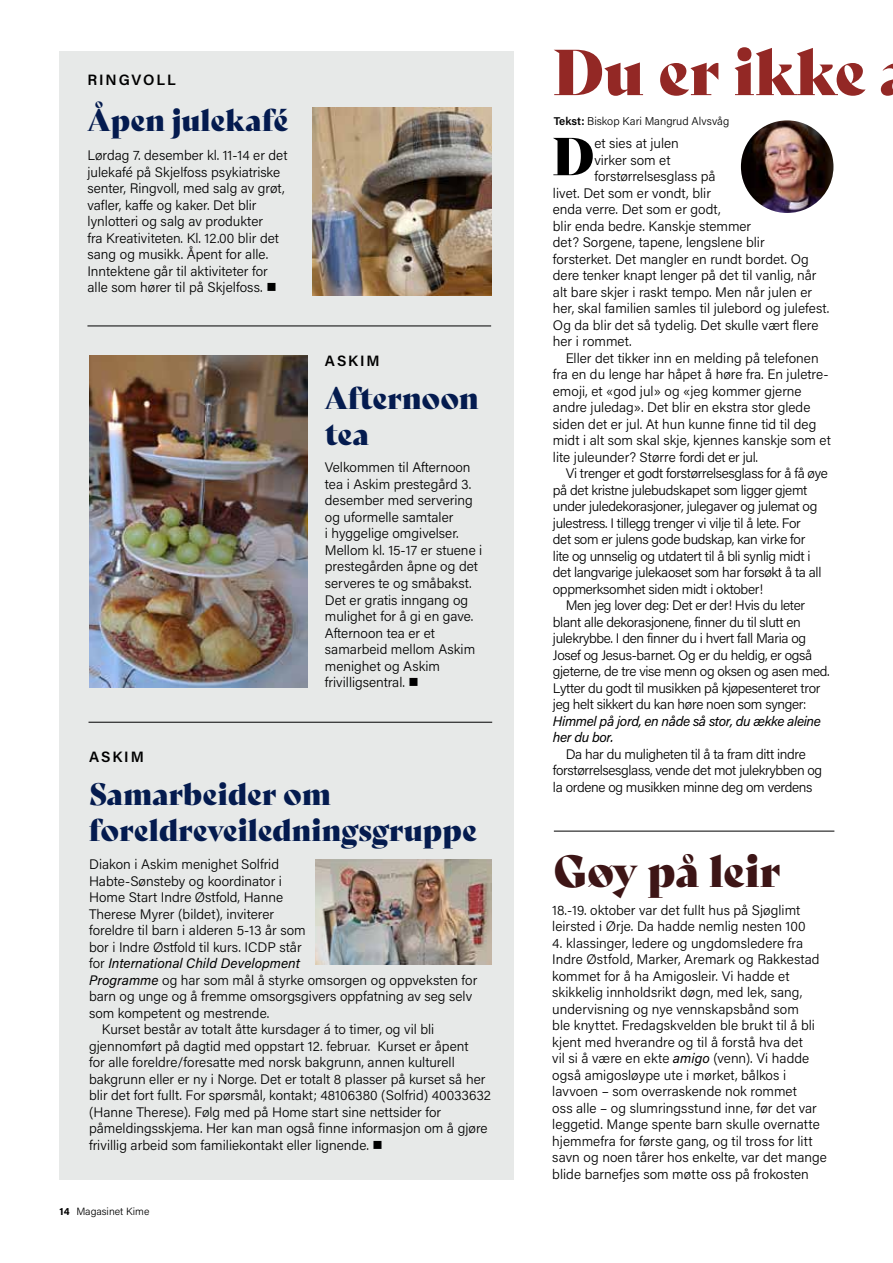
<style>
.page{position:relative;width:893px;height:1263px;background:#fff}
.page>*{position:absolute;margin:0;border:0;box-sizing:border-box;transform-origin:0 0}
.t1{font:63px "Bely Display";color:#932825}
.t2{font:51.9px "Bely Display";color:#000}
.t3{font:43.5px "Bely Display";letter-spacing:-.005em;color:#3d1516}
.t4{font:30px/36px "Bely Display";color:#041b4f}
.t5{font:600 15px "Acumin Pro";letter-spacing:.13em;color:#000}
.t6{font:300 13.8px/16.5px "Acumin Pro";color:#000}
.t7{font:300 13.8px/16.5px "Acumin Pro";letter-spacing:-.025em;color:#000}
.t8{font:italic 13.8px/16.5px "Acumin Pro";letter-spacing:-.025em;color:#000}
.t9{font:italic 13.8px "Acumin Pro";color:#000}
.t10{font:300 11.25px "Acumin Pro";color:#000}
.t11{font:300 10.5px "Acumin Pro";color:#000}
.s1{font-weight:300;font-style:normal}
.s2{font-weight:400;font-style:italic}
.s3{font-weight:700}
.s4{font-weight:600}
</style>
<div class="page">
<div style="left:60px;top:51px;width:454px;height:1129px;background:#e7e9e8"></div>
<img style="left:312px;top:108px;width:179px;height:188px">
<img style="left:89px;top:355px;width:218px;height:332px">
<hr style="left:554px;top:831px;width:280px;height:1px;background:#000">
<hr style="left:87px;top:326px;width:404px;height:1px;background:#000">
<hr style="left:89px;top:722px;width:403px;height:1px;background:#000">
<img style="left:315px;top:859px;width:176px;height:106px">
<img style="left:741px;top:120px;width:92px;height:93px">
<p class="t5" style="left:87px;top:70px;width:90px">RINGVOLL</p>
<h3 class="t4" style="left:87px;top:100px;width:203px">Åpen julekafé</h3>
<p class="t6" style="left:87px;top:146px;width:202px">Lørdag 7. desember kl. 11-14 er det julekafé på Skjelfoss psykiatriske senter, Ringvoll, med salg av grøt, vafler, kaffe og kaker. Det blir lynlotteri og salg av produkter<br>fra Kreativiteten. Kl. 12.00 blir det sang og musikk. Åpent for alle.<br>Inntektene går til aktiviteter for alle som hører til på Skjelfoss. ■</p>
<p class="t5" style="left:89px;top:746px;width:56px">ASKIM</p>
<p class="t5" style="left:325px;top:350px;width:56px">ASKIM</p>
<h3 class="t4" style="left:325px;top:377px;width:156px">Afternoon tea</h3>
<p class="t6" style="left:325px;top:459px;width:159px">Velkommen til Afternoon tea i Askim prestegård 3. desember med servering og uformelle samtaler<br>i hyggelige omgivelser.<br>Mellom kl. 15-17 er stuene i prestegården åpne og det serveres te og småbakst.<br>Det er gratis inngang og mulighet for å gi en gave.<br>Afternoon tea er et samarbeid mellom Askim menighet og Askim frivilligsentral. ■</p>
<h3 class="t4" style="left:89px;top:773px;width:390px">Samarbeider om foreldreveiledningsgruppe</h3>
<p class="t6" style="left:89px;top:855px;width:191px">Diakon i Askim menighet Solfrid</p>
<p class="t6" style="left:89px;top:872px;width:194px">Habte-Sønsteby og koordinator i</p>
<p class="t6" style="left:89px;top:888px;width:196px">Home Start Indre Østfold, Hanne</p>
<p class="t6" style="left:89px;top:905px;width:187px">Therese Myrer (bildet), inviterer</p>
<p class="t6" style="left:89px;top:921px;width:218px">foreldre til barn i alderen 5-13 år som</p>
<p class="t6" style="left:89px;top:938px;width:214px">bor i Indre Østfold til kurs. ICDP står</p>
<p class="t9" style="left:89px;top:954px;width:212px"><span class="s1">for</span> International Child Development</p>
<p class="t6" style="left:89px;top:971px;width:390px"><span class="s2">Programme</span> og har som mål å styrke omsorgen og oppveksten for</p>
<p class="t6" style="left:89px;top:987px;width:385px">barn og unge og å fremme omsorgsgivers oppfatning av seg selv</p>
<p class="t6" style="left:89px;top:1004px;width:182px">som kompetent og mestrende.</p>
<p class="t6" style="left:102px;top:1020px;width:334px">Kurset består av totalt åtte kursdager á to timer, og vil bli</p>
<p class="t6" style="left:89px;top:1037px;width:381px">gjennomført på dagtid med oppstart 12. februar. Kurset er åpent</p>
<p class="t6" style="left:89px;top:1053px;width:367px">for alle foreldre/foresatte med norsk bakgrunn, annen kulturell</p>
<p class="t6" style="left:89px;top:1070px;width:398px">bakgrunn eller er ny i Norge. Det er totalt 8 plasser på kurset så her</p>
<p class="t6" style="left:89px;top:1087px;width:403px">blir det fort fullt. For spørsmål, kontakt; 48106380 (Solfrid) 40033632</p>
<p class="t6" style="left:89px;top:1103px;width:354px">(Hanne Therese). Følg med på Home start sine nettsider for</p>
<p class="t6" style="left:89px;top:1120px;width:400px">påmeldingsskjema. Her kan man også finne informasjon om å gjøre</p>
<p class="t6" style="left:89px;top:1136px;width:295px">frivillig arbeid som familiekontakt eller lignende. ■</p>
<p class="t11" style="left:60px;top:1204px;width:91px"><span class="s3">14</span> Magasinet Kime</p>
<h1 class="t1" style="left:552px;top:22px;width:315px">Du er ikke</h1>
<p class="t10" style="left:554px;top:114px;width:177px"><span class="s4">Tekst:</span> Biskop Kari Mangrud Alvsvåg</p>
<h2 class="t2" style="left:552px;top:115px;width:44px">D</h2>
<p class="t6" style="left:594px;top:135px;width:86px">et sies at julen</p>
<p class="t6" style="left:594px;top:151px;width:78px">virker som et</p>
<p class="t6" style="left:594px;top:168px;width:123px">forstørrelsesglass på</p>
<p class="t6" style="left:553px;top:184px;width:160px">livet. Det som er vondt, blir</p>
<p class="t6" style="left:553px;top:201px;width:169px">enda verre. Det som er godt,</p>
<p class="t6" style="left:553px;top:217px;width:200px">blir enda bedre. Kanskje stemmer</p>
<p class="t6" style="left:553px;top:234px;width:213px">det? Sorgene, tapene, lengslene blir</p>
<p class="t6" style="left:553px;top:250px;width:257px">forsterket. Det mangler en rundt bordet. Og</p>
<p class="t6" style="left:553px;top:267px;width:265px">dere tenker knapt lenger på det til vanlig, når</p>
<p class="t6" style="left:553px;top:283px;width:261px">alt bare skjer i raskt tempo. Men når julen er</p>
<p class="t6" style="left:553px;top:300px;width:278px">her, skal familien samles til julebord og julefest.</p>
<p class="t6" style="left:553px;top:316px;width:267px">Og da blir det så tydelig. Det skulle vært flere</p>
<p class="t6" style="left:553px;top:333px;width:80px">her i rommet.</p>
<p class="t6" style="left:566px;top:349px;width:255px">Eller det tikker inn en melding på telefonen</p>
<p class="t6" style="left:553px;top:366px;width:277px">fra en du lenge har håpet å høre fra. En juletre-</p>
<p class="t6" style="left:553px;top:382px;width:250px">emoji, et «god jul» og «jeg kommer gjerne</p>
<p class="t6" style="left:553px;top:399px;width:259px">andre juledag». Det blir en ekstra stor glede</p>
<p class="t6" style="left:553px;top:415px;width:265px">siden det er jul. At hun kunne finne tid til deg</p>
<p class="t6" style="left:553px;top:432px;width:279px">midt i alt som skal skje, kjennes kanskje som et</p>
<p class="t6" style="left:553px;top:448px;width:207px">lite juleunder? Større fordi det er jul.</p>
<p class="t7" style="left:566px;top:465px;width:264px">Vi trenger et godt forstørrelsesglass for å få øye</p>
<p class="t7" style="left:553px;top:481px;width:256px">på det kristne julebudskapet som ligger gjemt</p>
<p class="t7" style="left:553px;top:498px;width:266px">under juledekorasjoner, julegaver og julemat og</p>
<p class="t7" style="left:553px;top:514px;width:249px">julestress. I tillegg trenger vi vilje til å lete. For</p>
<p class="t7" style="left:553px;top:531px;width:254px">det som er julens gode budskap, kan virke for</p>
<p class="t7" style="left:553px;top:547px;width:259px">lite og unnselig og utdatert til å bli synlig midt i</p>
<p class="t7" style="left:553px;top:564px;width:270px">det langvarige julekaoset som har forsøkt å ta all</p>
<p class="t7" style="left:553px;top:580px;width:212px">oppmerksomhet siden midt i oktober!</p>
<p class="t7" style="left:566px;top:597px;width:241px">Men jeg lover deg: Det er der! Hvis du leter</p>
<p class="t7" style="left:553px;top:613px;width:249px">blant alle dekorasjonene, finner du til slutt en</p>
<p class="t7" style="left:553px;top:630px;width:255px">julekrybbe. I den finner du i hvert fall Maria og</p>
<p class="t7" style="left:553px;top:646px;width:261px">Josef og Jesus-barnet. Og er du heldig, er også</p>
<p class="t7" style="left:553px;top:663px;width:278px">gjeterne, de tre vise menn og oksen og asen med.</p>
<p class="t7" style="left:553px;top:679px;width:269px">Lytter du godt til musikken på kjøpesenteret tror</p>
<p class="t7" style="left:553px;top:696px;width:255px">jeg helt sikkert du kan høre noen som synger:</p>
<p class="t8" style="left:553px;top:712px;width:270px">Himmel på jord, en nåde så stor, du ække aleine her du bor.</p>
<p class="t7" style="left:553px;top:745px;width:271px;text-indent:13px">Da har du muligheten til å ta fram ditt indre forstørrelsesglass, vende det mot julekrybben og la ordene og musikken minne deg om verdens</p>
<h3 class="t3" style="left:554px;top:836px;width:228px">Gøy på leir</h3>
<p class="t6" style="left:552px;top:901px;width:255px">18.-19. oktober var det fullt hus på Sjøglimt leirsted i Ørje. Da hadde nemlig nesten 100</p>
<p class="t6" style="left:552px;top:934px;width:276px">4. klassinger, ledere og ungdomsledere fra Indre Østfold, Marker, Aremark og Rakkestad kommet for å ha Amigosleir. Vi hadde et skikkelig innholdsrikt døgn, med lek, sang, undervisning og nye vennskapsbånd som<br>ble knyttet. Fredagskvelden ble brukt til å bli kjent med hverandre og til å forstå hva det<br>vil si å være en ekte <span class="s2">amigo</span> (venn). Vi hadde også amigosløype ute i mørket, bålkos i lavvoen – som overraskende nok rommet<br>oss alle – og slumringsstund inne, før det var leggetid. Mange spente barn skulle overnatte hjemmefra for første gang, og til tross for litt savn og noen tårer hos enkelte, var det mange blide barnefjes som møtte oss på frokosten</p>
</div>
